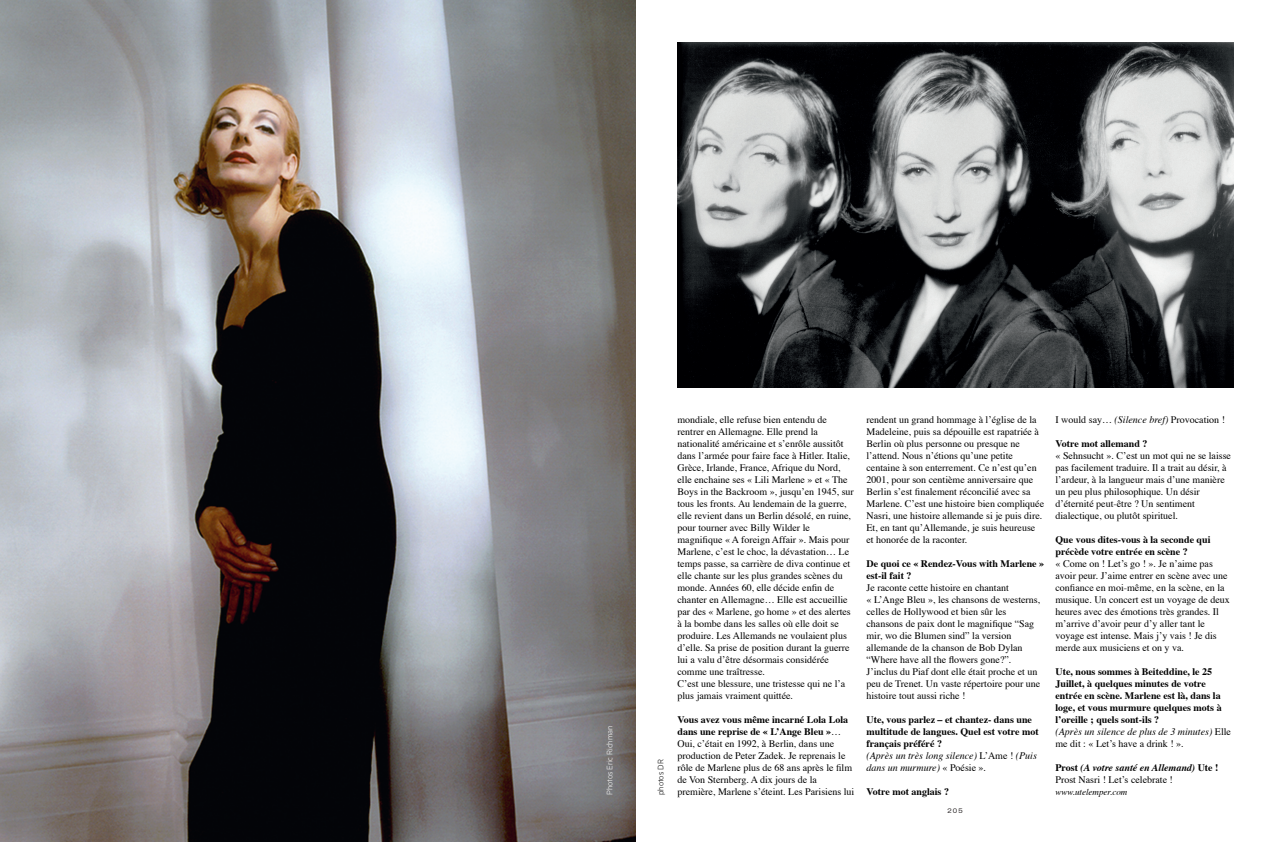
<style>
.page{position:relative;width:1270px;height:842px;background:#fff}
.page>*{position:absolute;margin:0;border:0;box-sizing:border-box;transform-origin:0 0}
.t1{font:10px/12px "Times";color:#000}
.t2{font:700 10px/12px "Times";color:#000}
.t3{font:italic 10px/12px "Times";color:#000}
.t4{font:italic 700 10px "Times";color:#000}
.t5{font:300 9px "Metric";color:#fff}
.t6{font:italic 9px "Times";color:#000}
.t7{font:300 9px "Metric";color:#000}
.t8{font:6px "Vonnes";color:#231f20}
.s1{font-weight:700}
.s2{font-style:normal}
.s3{font-style:italic}
</style>
<div class="page">
<img style="left:0;top:0;width:635px;height:842px">
<img style="left:677px;top:43px;width:556px;height:344px">
<p class="t5" style="left:604px;top:795px;width:71px;rotate:-90deg">Photos Eric Richman</p>
<p class="t7" style="left:655px;top:795px;width:37px;rotate:-90deg">photos DR</p>
<p class="t1" style="left:677px;top:413px;width:178px">mondiale, elle refuse bien entendu de rentrer en Allemagne. Elle prend la nationalité américaine et s’enrôle aussitôt dans l’armée pour faire face à Hitler. Italie, Grèce, Irlande, France, Afrique du Nord, elle enchaine ses « Lili Marlene » et « The Boys in the Backroom », jusqu’en 1945, sur tous les fronts. Au lendemain de la guerre, elle revient dans un Berlin désolé, en ruine, pour tourner avec Billy Wilder le magnifique « A foreign Affair ». Mais pour Marlene, c’est le choc, la dévastation… Le temps passe, sa carrière de diva continue et elle chante sur les plus grandes scènes du monde. Années 60, elle décide enfin de chanter en Allemagne… Elle est accueillie par des « Marlene, go home » et des alertes à la bombe dans les salles où elle doit se produire. Les Allemands ne voulaient plus d’elle. Sa prise de position durant la guerre lui a valu d’être désormais considérée comme une traîtresse.</p>
<p class="t1" style="left:677px;top:677px;width:169px">C’est une blessure, une tristesse qui ne l’a plus jamais vraiment quittée.</p>
<p class="t1" style="left:677px;top:713px;width:178px"><span class="s1">Vous avez vous même incarné Lola Lola dans une reprise de « L’Ange Bleu »</span>… Oui, c’était en 1992, à Berlin, dans une production de Peter Zadek. Je reprenais le rôle de Marlene plus de 68 ans après le film de Von Sternberg. A dix jours de la première, Marlene s’éteint. Les Parisiens lui</p>
<p class="t1" style="left:866px;top:413px;width:179px">rendent un grand hommage à l’église de la Madeleine, puis sa dépouille est rapatriée à Berlin où plus personne ou presque ne l’attend. Nous n’étions qu’une petite centaine à son enterrement. Ce n’est qu’en 2001, pour son centième anniversaire que Berlin s’est finalement réconcilié avec sa Marlene. C’est une histoire bien compliquée Nasri, une histoire allemande si je puis dire.<br>Et, en tant qu’Allemande, je suis heureuse et honorée de la raconter.</p>
<p class="t2" style="left:866px;top:557px;width:179px">De quoi ce « Rendez-Vous with Marlene » est-il fait ?</p>
<p class="t1" style="left:866px;top:581px;width:144px">Je raconte cette histoire en chantant</p>
<p class="t1" style="left:866px;top:593px;width:175px">« L’Ange Bleu », les chansons de westerns, celles de Hollywood et bien sûr les chansons de paix dont le magnifique “Sag mir, wo die Blumen sind” la version allemande de la chanson de Bob Dylan “Where have all the flowers gone?”.<br>J’inclus du Piaf dont elle était proche et un peu de Trenet. Un vaste répertoire pour une histoire tout aussi riche !</p>
<p class="t2" style="left:866px;top:713px;width:174px">Ute, vous parlez – et chantez- dans une multitude de langues. Quel est votre mot français préféré ?</p>
<p class="t3" style="left:866px;top:749px;width:172px">(Après un très long silence) <span class="s2">L’Ame !</span> (Puis dans un murmure) <span class="s2">« Poésie ».</span></p>
<p class="t2" style="left:866px;top:785px;width:84px">Votre mot anglais ?</p>
<p class="t8" style="left:947px;top:807px;width:17px">205</p>
<p class="t1" style="left:1055px;top:413px;width:171px">I would say… <span class="s3">(Silence bref)</span> Provocation !</p>
<p class="t2" style="left:1055px;top:437px;width:93px">Votre mot allemand ?</p>
<p class="t1" style="left:1055px;top:449px;width:177px">« Sehnsucht ». C’est un mot qui ne se laisse pas facilement traduire. Il a trait au désir, à l’ardeur, à la langueur mais d’une manière un peu plus philosophique. Un désir d’éternité peut-être ? Un sentiment dialectique, ou plutôt spirituel.</p>
<p class="t2" style="left:1055px;top:533px;width:157px">Que vous dites-vous à la seconde qui précède votre entrée en scène ?</p>
<p class="t1" style="left:1055px;top:557px;width:176px">« Come on ! Let’s go ! ». Je n’aime pas avoir peur. J’aime entrer en scène avec une confiance en moi-même, en la scène, en la musique. Un concert est un voyage de deux heures avec des émotions très grandes. Il m’arrive d’avoir peur d’y aller tant le voyage est intense. Mais j’y vais ! Je dis merde aux musiciens et on y va.</p>
<p class="t2" style="left:1055px;top:665px;width:168px">Ute, nous sommes à Beiteddine, le 25<br>Juillet, à quelques minutes de votre entrée en scène. Marlene est là, dans la loge, et vous murmure quelques mots à l’oreille ; quels sont-ils ?</p>
<p class="t3" style="left:1055px;top:725px;width:177px">(Après un silence de plus de 3 minutes) <span class="s2">Elle me dit : « Let’s have a drink ! ».</span></p>
<p class="t4" style="left:1055px;top:758px;width:165px"><span class="s2">Prost</span> (A votre santé en Allemand) <span class="s2">Ute !</span></p>
<p class="t1" style="left:1055px;top:773px;width:119px">Prost Nasri ! Let’s celebrate !</p>
<p class="t6" style="left:1055px;top:784px;width:73px">www.utelemper.com</p>
</div>
